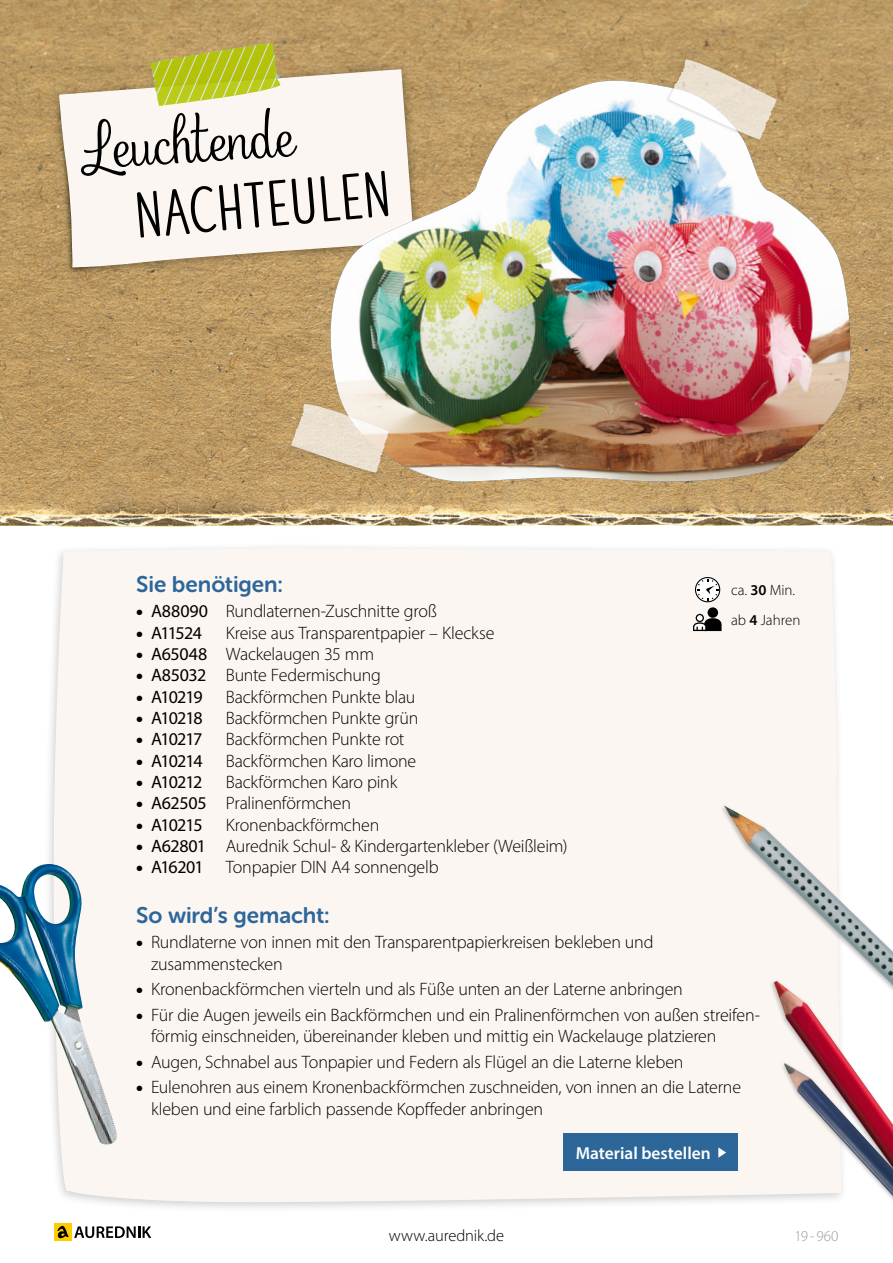
<style>
.page{position:relative;width:893px;height:1263px;background:#fff}
.page>*{position:absolute;margin:0;border:0;box-sizing:border-box;transform-origin:0 0}
.t1{font:68.7px "Photo Wall";color:#000}
.t2{font:500 63.9px "Photo Wall Sans";color:#000}
.t3{font:22.5px "Museo Sans Rounded 700";color:#2d6699}
.t4{font:300 18px/21.3px "Myriad Pro";letter-spacing:-.015em;color:#000}
.t5{font:18px "Myriad Pro";letter-spacing:-.055em;color:#000}
.t6{font:600 17.4px "Myriad Pro";color:#fff}
.t7{font:300 16.5px "Myriad Pro";letter-spacing:-.01em;color:#000}
.t8{font:300 15px/29.7px "Myriad Pro";color:#000}
.t9{font:300 15px "Myriad Pro";color:#9c9c9d}
.s1{font-weight:900;font-stretch:semi-expanded}
.s2{font-weight:400}
.s3{font-weight:600}
</style>
<div class="page">
<div style="left:49px;top:547px;width:789px;height:692px;background:#fbf6f2"></div>
<img style="left:0;top:0;width:893px;height:527px">
<img style="left:0;top:864px;width:117px;height:283px">
<div style="left:720px;top:803px;width:173px;height:237px;background:#fbf6f2"></div>
<img style="left:724px;top:806px;width:169px;height:172px">
<div style="left:769px;top:978px;width:124px;height:285px;background:#000;opacity:.28"></div>
<img style="left:773px;top:981px;width:120px;height:188px">
<div style="left:780px;top:1061px;width:113px;height:202px;background:#000;opacity:.28"></div>
<img style="left:784px;top:1063px;width:109px;height:133px">
<div style="left:54px;top:1223px;width:18px;height:18px;background:#fc0"></div>
<svg style="left:57px;top:1226px;width:94px;height:12px"></svg>
<svg style="left:695px;top:577px;width:25px;height:25px"></svg>
<div style="left:708px;top:607px;width:10px;height:11px;background:#000;border-radius:50%"></div>
<svg style="left:693px;top:614px;width:29px;height:17px"></svg>
<div style="left:563px;top:1133px;width:174px;height:38px;background:#2d6699"></div>
<svg style="left:718px;top:1147px;width:8px;height:11px"></svg>
<svg style="left:50px;top:43px;width:346px;height:257px;background:#bb9a64"></svg>
<div style="left:51px;top:61px;width:372px;height:216px;background:#000;opacity:.39"></div>
<svg style="left:59px;top:69px;width:355px;height:200px;fill:#fbf6f2"></svg>
<svg style="left:150px;top:43px;width:132px;height:63px;background:#c3c74f"></svg>
<img style="left:324px;top:81px;width:531px;height:404px">
<div style="left:288px;top:402px;width:103px;height:75px;background:#000;opacity:.2"></div>
<svg style="left:291px;top:404px;width:98px;height:69px;background:#dfcfb6"></svg>
<div style="left:665px;top:58px;width:114px;height:85px;background:#000;opacity:.2"></div>
<svg style="left:669px;top:59px;width:108px;height:81px"></svg>
<h1 class="t1" style="left:75px;top:107px;width:218px;rotate:-4deg">Leuchtende</h1>
<h2 class="t2" style="left:130px;top:174px;width:260px;rotate:-5deg">Nachteulen</h2>
<p class="t3" style="left:136px;top:571px;width:148px">Sie benötigen:</p>
<p class="t4" style="left:136px;top:600px;width:302px"><span class="s1">•</span> <span class="s2">A88090</span> Rundlaternen-Zuschnitte groß</p>
<p class="t5" style="left:136px;top:621px;width:67px"><span class="s1">•</span> A11524</p>
<p class="t4" style="left:226px;top:622px;width:270px">Kreise aus Transparentpapier – Kleckse</p>
<p class="t4" style="left:136px;top:643px;width:240px"><span class="s1">•</span> <span class="s2">A65048</span> Wackelaugen 35 mm</p>
<p class="t4" style="left:136px;top:664px;width:246px"><span class="s1">•</span> <span class="s2">A85032</span> Bunte Federmischung</p>
<p class="t5" style="left:136px;top:685px;width:68px"><span class="s1">•</span> A10219</p>
<p class="t4" style="left:226px;top:686px;width:191px">Backförmchen Punkte blau</p>
<p class="t5" style="left:136px;top:707px;width:68px"><span class="s1">•</span> A10218</p>
<p class="t4" style="left:226px;top:707px;width:194px">Backförmchen Punkte grün</p>
<p class="t5" style="left:136px;top:728px;width:68px"><span class="s1">•</span> A10217</p>
<p class="t4" style="left:226px;top:728px;width:180px">Backförmchen Punkte rot</p>
<p class="t5" style="left:136px;top:749px;width:68px"><span class="s1">•</span> A10214</p>
<p class="t4" style="left:226px;top:750px;width:192px">Backförmchen Karo limone</p>
<p class="t5" style="left:136px;top:771px;width:68px"><span class="s1">•</span> A10212</p>
<p class="t4" style="left:226px;top:771px;width:173px">Backförmchen Karo pink</p>
<p class="t4" style="left:136px;top:792px;width:216px"><span class="s1">•</span> <span class="s2">A62505</span> Pralinenförmchen</p>
<p class="t5" style="left:136px;top:813px;width:68px"><span class="s1">•</span> A10215</p>
<p class="t4" style="left:226px;top:814px;width:155px">Kronenbackförmchen</p>
<p class="t4" style="left:136px;top:835px;width:433px"><span class="s1">•</span> <span class="s2">A62801</span> Aurednik Schul- &amp; Kindergartenkleber (Weißleim)</p>
<p class="t4" style="left:136px;top:856px;width:304px"><span class="s1">•</span> <span class="s2">A16201</span> Tonpapier DIN A4 sonnengelb</p>
<p class="t8" style="left:731px;top:575px;width:71px">ca. <span class="s3">30</span> Min. ab <span class="s3">4</span> Jahren</p>
<p class="t3" style="left:136px;top:902px;width:195px">So wird’s gemacht:</p>
<p class="t4" style="left:151px;top:932px;width:504px;text-indent:-15px"><span class="s1">•</span> Rundlaterne von innen mit den Transparentpapierkreisen bekleben und zusammenstecken</p>
<p class="t4" style="left:136px;top:978px;width:548px"><span class="s1">•</span> Kronenbackförmchen vierteln und als Füße unten an der Laterne anbringen</p>
<p class="t4" style="left:151px;top:1004px;width:610px;text-indent:-15px"><span class="s1">•</span> Für die Augen jeweils ein Backförmchen und ein Pralinenförmchen von außen streifen&shy;förmig einschneiden, übereinander kleben und mittig ein Wackelauge platzieren</p>
<p class="t4" style="left:136px;top:1051px;width:549px"><span class="s1">•</span> Augen, Schnabel aus Tonpapier und Federn als Flügel an die Laterne kleben</p>
<p class="t4" style="left:151px;top:1076px;width:592px;text-indent:-15px"><span class="s1">•</span> Eulenohren aus einem Kronenbackförmchen zuschneiden, von innen an die Laterne kleben und eine farblich passende Kopffeder anbringen</p>
<p class="t6" style="left:576px;top:1141px;width:137px">Material bestellen</p>
<p class="t7" style="left:389px;top:1225px;width:117px">www.aurednik.de</p>
<p class="t9" style="left:795px;top:1227px;width:45px">19 - 960</p>
</div>
